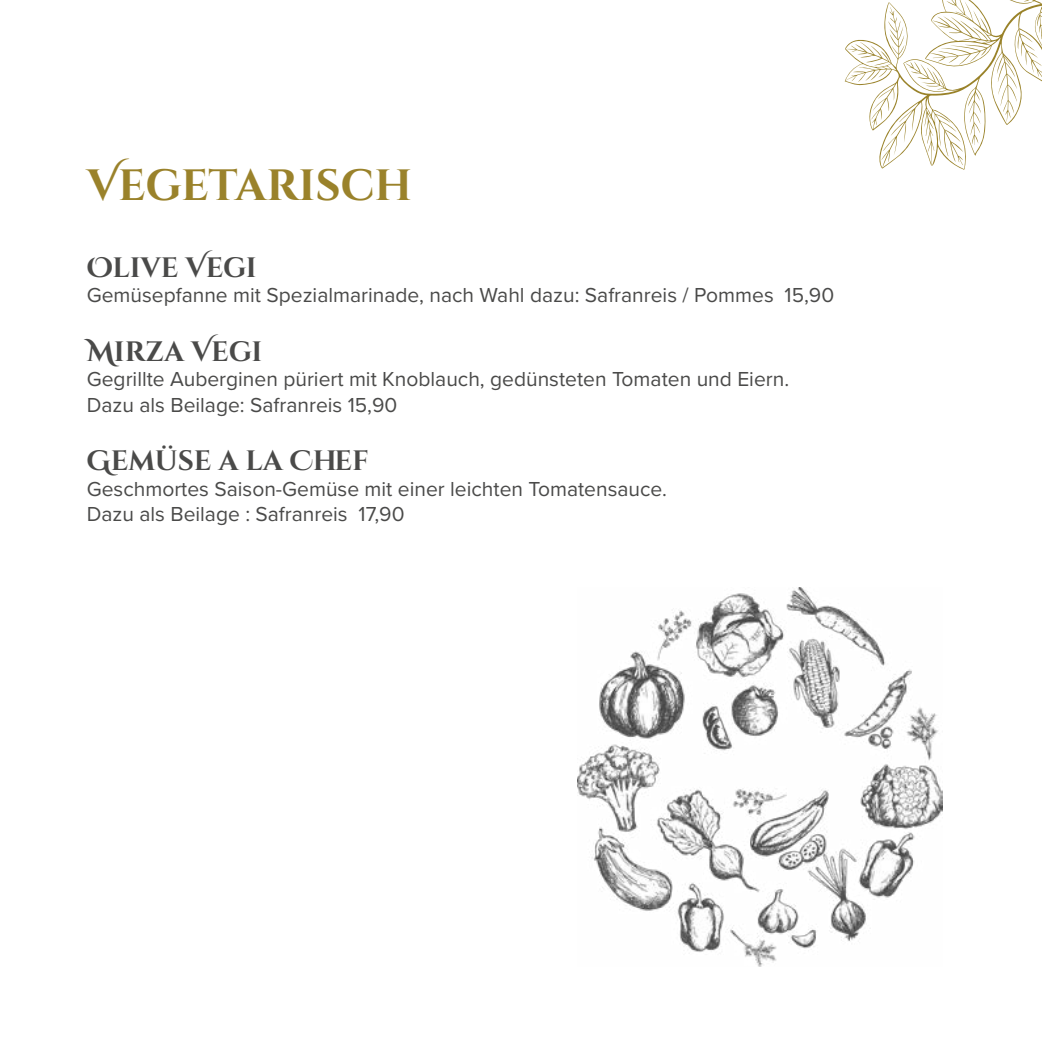
<style>
.page{position:relative;width:1042px;height:1042px;background:#fff}
.page>*{position:absolute;margin:0;border:0;box-sizing:border-box;transform-origin:0 0}
.t1{font:700 43.75px "Cinzel Decorative";color:#9a822b}
.t2{font:700 28px "Cinzel Decorative";color:#4a4a49}
.t3{font:21px/25.2px "Proxima Nova";color:#4a4a49}
</style>
<div class="page">
<svg style="left:845px;top:0;width:197px;height:170px"></svg>
<img style="left:578px;top:588px;width:365px;height:378px">
<h1 class="t1" style="left:87px;top:158px;width:327px">Vegetarisch</h1>
<h2 class="t2" style="left:87px;top:250px;width:171px">Olive Vegi</h2>
<p class="t3" style="left:87px;top:282px;width:749px">Gemüsepfanne mit Spezialmarinade, nach Wahl dazu: Safranreis / Pommes 15,90</p>
<h2 class="t2" style="left:87px;top:334px;width:177px">Mirza Vegi</h2>
<p class="t3" style="left:87px;top:366px;width:704px">Gegrillte Auberginen püriert mit Knoblauch, gedünsteten Tomaten und Eiern.<br>Dazu als Beilage: Safranreis 15,90</p>
<h2 class="t2" style="left:87px;top:444px;width:283px">Gemüse a la Chef</h2>
<p class="t3" style="left:87px;top:475px;width:582px">Geschmortes Saison-Gemüse mit einer leichten Tomatensauce.<br>Dazu als Beilage : Safranreis 17,90</p>
</div>
